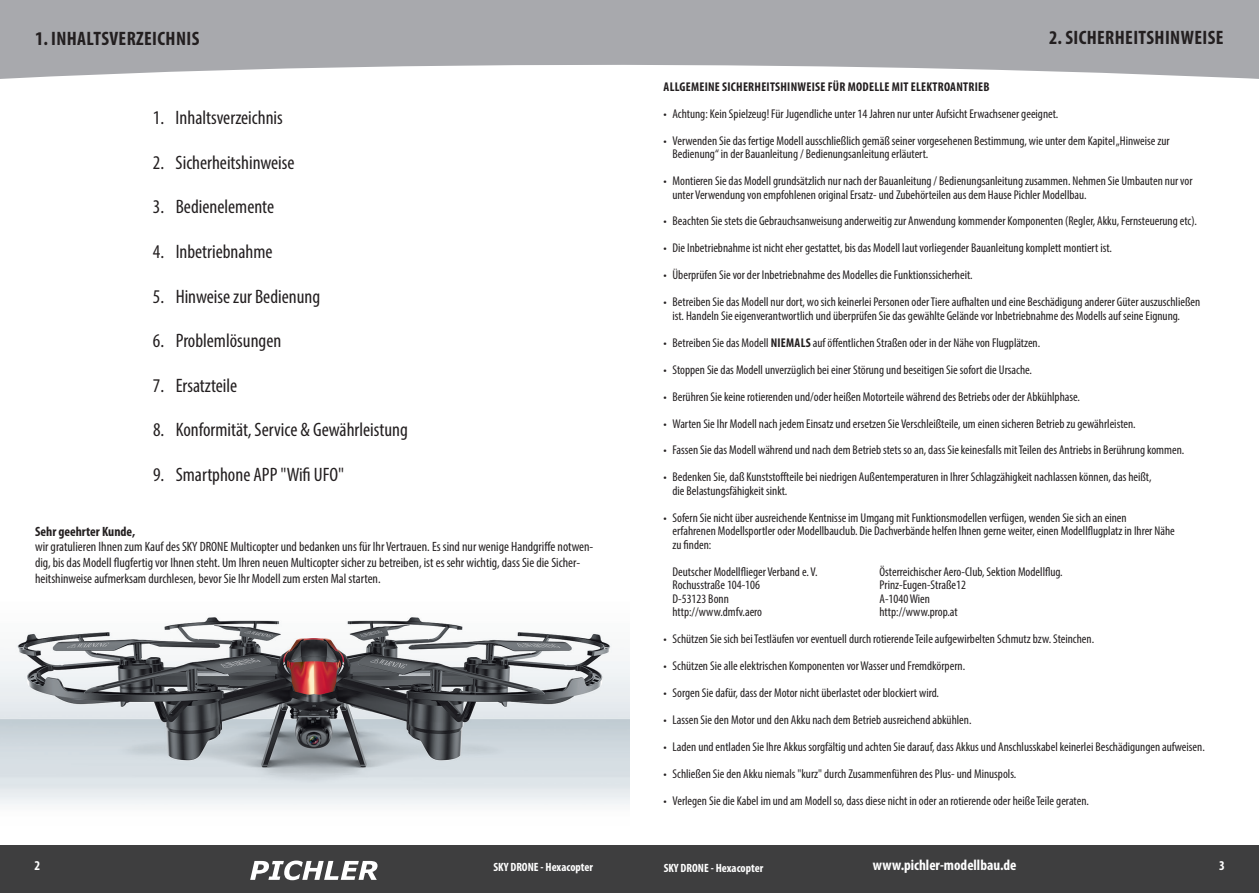
<style>
.page{position:relative;width:1259px;height:893px;background:#fff}
.page>*{position:absolute;margin:0;border:0;box-sizing:border-box;transform-origin:0 0}
.t1{font:condensed 19.5px "Myriad Pro";color:#231f20}
.t2{font:700 condensed 19.5px "Myriad Pro";letter-spacing:.02em;color:#231f20}
.t3{font:700 condensed 15px "Myriad Pro";color:#fff}
.t4{font:condensed 13.5px/15.9px "Myriad Pro";color:#231f20}
.t5{font:700 condensed 13.5px "Myriad Pro";color:#231f20}
.t6{font:700 condensed 13.5px "Myriad Pro";color:#fff}
.t7{font:condensed 12.75px/13.5px "Myriad Pro";color:#231f20}
.t8{font:700 condensed 12.75px "Myriad Pro";letter-spacing:.02em;color:#231f20}
.t9{font:700 condensed 12px "Myriad Pro";color:#fff}
.s1{font-weight:700}
</style>
<div class="page">
<div style="left:0;top:845px;width:1259px;height:48px;background:#3e3e3f"></div>
<svg style="left:0;top:0;width:1259px;height:79px;background:#b2b3b6"></svg>
<svg style="left:250px;top:860px;width:127px;height:20px"></svg>
<img style="left:0;top:617px;width:629px;height:188px">
<h1 class="t2" style="left:35px;top:26px;width:166px">1. INHALTSVERZEICHNIS</h1>
<h1 class="t1" style="left:153px;top:106px;width:131px">1. Inhaltsverzeichnis</h1>
<h1 class="t1" style="left:153px;top:151px;width:143px">2. Sicherheitshinweise</h1>
<h1 class="t1" style="left:153px;top:195px;width:123px">3. Bedienelemente</h1>
<h1 class="t1" style="left:153px;top:240px;width:121px">4. Inbetriebnahme</h1>
<h1 class="t1" style="left:153px;top:284px;width:169px">5. Hinweise zur Bedienung</h1>
<h1 class="t1" style="left:153px;top:329px;width:130px">6. Problemlösungen</h1>
<h1 class="t1" style="left:153px;top:373px;width:86px">7. Ersatzteile</h1>
<h1 class="t1" style="left:153px;top:418px;width:256px">8. Konformität, Service &amp; Gewährleistung</h1>
<h1 class="t1" style="left:153px;top:462px;width:193px">9. Smartphone APP "Wifi UFO"</h1>
<p class="t5" style="left:35px;top:523px;width:102px">Sehr geehrter Kunde,</p>
<p class="t4" style="left:35px;top:539px;width:560px">wir gratulieren Ihnen zum Kauf des SKY DRONE Multicopter und bedanken uns für Ihr Vertrauen. Es sind nur wenige Handgriffe notwen&shy;dig, bis das Modell flugfertig vor Ihnen steht. Um Ihren neuen Multicopter sicher zu betreiben, ist es sehr wichtig, dass Sie die Sicher&shy;heitshinweise aufmerksam durchlesen, bevor Sie Ihr Modell zum ersten Mal starten.</p>
<h1 class="t2" style="left:1049px;top:25px;width:176px">2. SICHERHEITSHINWEISE</h1>
<p class="t8" style="left:663px;top:79px;width:327px">ALLGEMEINE SICHERHEITSHINWEISE FÜR MODELLE MIT ELEKTROANTRIEB</p>
<p class="t7" style="left:663px;top:107px;width:396px">• Achtung: Kein Spielzeug! Für Jugendliche unter 14 Jahren nur unter Aufsicht Erwachsener geeignet.</p>
<p class="t7" style="left:672px;top:133px;width:498px;text-indent:-9px">• Verwenden Sie das fertige Modell ausschließlich gemäß seiner vorgesehenen Bestimmung, wie unter dem Kapitel „Hinweise zur<br>Bedienung“ in der Bauanleitung / Bedienungsanleitung erläutert.</p>
<p class="t7" style="left:672px;top:174px;width:521px;text-indent:-9px">• Montieren Sie das Modell grundsätzlich nur nach der Bauanleitung / Bedienungsanleitung zusammen. Nehmen Sie Umbauten nur vor unter Verwendung von empfohlenen original Ersatz- und Zubehörteilen aus dem Hause Pichler Modellbau.</p>
<p class="t7" style="left:663px;top:214px;width:535px">• Beachten Sie stets die Gebrauchsanweisung anderweitig zur Anwendung kommender Komponenten (Regler, Akku, Fernsteuerung etc).</p>
<p class="t7" style="left:663px;top:241px;width:450px">• Die Inbetriebnahme ist nicht eher gestattet, bis das Modell laut vorliegender Bauanleitung komplett montiert ist.</p>
<p class="t7" style="left:663px;top:268px;width:311px">• Überprüfen Sie vor der Inbetriebnahme des Modelles die Funktionssicherheit.</p>
<p class="t7" style="left:672px;top:295px;width:529px;text-indent:-9px">• Betreiben Sie das Modell nur dort, wo sich keinerlei Personen oder Tiere aufhalten und eine Beschädigung anderer Güter auszuschließen ist. Handeln Sie eigenverantwortlich und überprüfen Sie das gewählte Gelände vor Inbetriebnahme des Modells auf seine Eignung.</p>
<p class="t7" style="left:663px;top:336px;width:378px">• Betreiben Sie das Modell <span class="s1">NIEMALS</span> auf öffentlichen Straßen oder in der Nähe von Flugplätzen.</p>
<p class="t7" style="left:663px;top:362px;width:370px">• Stoppen Sie das Modell unverzüglich bei einer Störung und beseitigen Sie sofort die Ursache.</p>
<p class="t7" style="left:663px;top:389px;width:418px">• Berühren Sie keine rotierenden und/oder heißen Motorteile während des Betriebs oder der Abkühlphase.</p>
<p class="t7" style="left:663px;top:416px;width:474px">• Warten Sie Ihr Modell nach jedem Einsatz und ersetzen Sie Verschleißteile, um einen sicheren Betrieb zu gewährleisten.</p>
<p class="t7" style="left:663px;top:443px;width:522px">• Fassen Sie das Modell während und nach dem Betrieb stets so an, dass Sie keinesfalls mit Teilen des Antriebs in Berührung kommen.</p>
<p class="t7" style="left:672px;top:470px;width:480px;text-indent:-9px">• Bedenken Sie, daß Kunststoffteile bei niedrigen Außentemperaturen in Ihrer Schlagzähigkeit nachlassen können, das heißt, die Belastungsfähigkeit sinkt.</p>
<p class="t7" style="left:672px;top:511px;width:504px;text-indent:-9px">• Sofern Sie nicht über ausreichende Kentnisse im Umgang mit Funktionsmodellen verfügen, wenden Sie sich an einen<br>erfahrenen Modellsportler oder Modellbauclub. Die Dachverbände helfen Ihnen gerne weiter, einen Modellflugplatz in Ihrer Nähe zu finden:</p>
<p class="t7" style="left:672px;top:565px;width:147px">Deutscher Modellflieger Verband e. V.</p>
<p class="t7" style="left:879px;top:565px;width:185px">Österreichischer Aero-Club, Sektion Modellflug.</p>
<p class="t7" style="left:672px;top:578px;width:89px">Rochusstraße 104-106</p>
<p class="t7" style="left:879px;top:578px;width:88px">Prinz-Eugen-Straße12</p>
<p class="t7" style="left:672px;top:591px;width:58px">D-53123 Bonn</p>
<p class="t7" style="left:879px;top:591px;width:52px">A-1040 Wien</p>
<p class="t7" style="left:672px;top:605px;width:91px">http://www.dmfv.aero</p>
<p class="t7" style="left:879px;top:605px;width:80px">http://www.prop.at</p>
<p class="t7" style="left:663px;top:632px;width:432px">• Schützen Sie sich bei Testläufen vor eventuell durch rotierende Teile aufgewirbelten Schmutz bzw. Steinchen.</p>
<p class="t7" style="left:663px;top:659px;width:303px">• Schützen Sie alle elektrischen Komponenten vor Wasser und Fremdkörpern.</p>
<p class="t7" style="left:663px;top:686px;width:277px">• Sorgen Sie dafür, dass der Motor nicht überlastet oder blockiert wird.</p>
<p class="t7" style="left:663px;top:713px;width:309px">• Lassen Sie den Motor und den Akku nach dem Betrieb ausreichend abkühlen.</p>
<p class="t7" style="left:663px;top:740px;width:543px">• Laden und entladen Sie Ihre Akkus sorgfältig und achten Sie darauf, dass Akkus und Anschlusskabel keinerlei Beschädigungen aufweisen.</p>
<p class="t7" style="left:663px;top:767px;width:354px">• Schließen Sie den Akku niemals "kurz" durch Zusammenführen des Plus- und Minuspols.</p>
<p class="t7" style="left:663px;top:794px;width:427px">• Verlegen Sie die Kabel im und am Modell so, dass diese nicht in oder an rotierende oder heiße Teile geraten.</p>
<p class="t6" style="left:35px;top:857px;width:7px">2</p>
<p class="t9" style="left:493px;top:859px;width:101px">SKY DRONE - Hexacopter</p>
<p class="t9" style="left:663px;top:860px;width:101px">SKY DRONE - Hexacopter</p>
<p class="t3" style="left:873px;top:855px;width:145px">www.pichler-modellbau.de</p>
<p class="t6" style="left:1219px;top:857px;width:7px">3</p>
</div>
